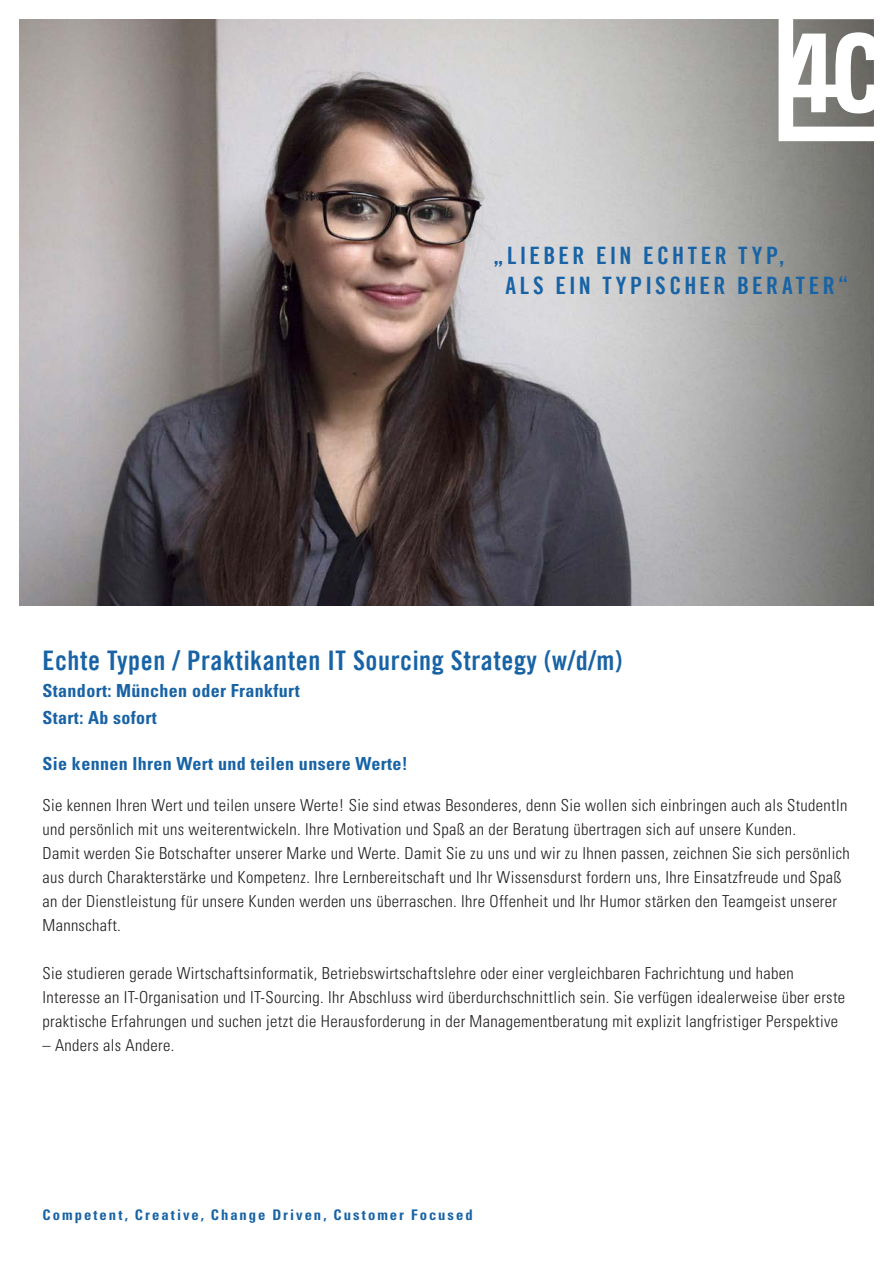
<style>
.page{position:relative;width:893px;height:1263px;background:#fff}
.page>*{position:absolute;margin:0;border:0;box-sizing:border-box;transform-origin:0 0}
.Überschrift_Echte_Ty{font:27px "Trade Gothic LT Bold Cond Twenty";letter-spacing:.02em;color:#1863a5}
.Teasertext{font:24px/30px "Trade Gothic LT Bold Cond Twenty";letter-spacing:.14em;color:#1863a5}
.Einsatz_Praktikanten{font:700 condensed 18px/27px "Univers LT Std";letter-spacing:.02em;color:#1863a5}
.ZÜ_Praktikanten{font:700 condensed 18px "Univers LT Std";letter-spacing:.02em;color:#1863a5}
.Text_Praktikanten{font:300 condensed 16.5px/24px "Univers LT Std";letter-spacing:.02em;color:#231f20}
.t1{font:700 condensed 14.7px "Univers LT Std";letter-spacing:.14em;color:#1863a5}
</style>
<div class="page">
<img style="left:19px;top:19px;width:855px;height:587px">
<svg style="left:779px;top:19px;width:95px;height:122px"></svg>
<p class="Teasertext" style="left:506px;top:240px;width:344px;text-indent:-12px">„LIEBER EIN ECHTER TYP,<br>ALS EIN TYPISCHER BERATER“</p>
<p class="Überschrift_Echte_Ty" style="left:43px;top:644px;width:581px">Echte Typen / Praktikanten IT Sourcing Strategy (w/d/m)</p>
<p class="Einsatz_Praktikanten" style="left:43px;top:677px;width:259px">Standort: München oder Frankfurt<br>Start: Ab sofort</p>
<p class="ZÜ_Praktikanten" style="left:43px;top:752px;width:367px">Sie kennen Ihren Wert und teilen unsere Werte!</p>
<p class="Text_Praktikanten" style="left:43px;top:793px;width:809px">Sie kennen Ihren Wert und teilen unsere Werte! Sie sind etwas Besonderes, denn Sie wollen sich einbringen auch als StudentIn und persönlich mit uns weiterentwickeln. Ihre Motivation und Spaß an der Beratung übertragen sich auf unsere Kunden.<br>Damit werden Sie Botschafter unserer Marke und Werte. Damit Sie zu uns und wir zu Ihnen passen, zeichnen Sie sich persönlich aus durch Charakterstärke und Kompetenz. Ihre Lernbereitschaft und Ihr Wissensdurst fordern uns, Ihre Einsatzfreude und Spaß an der Dienstleistung für unsere Kunden werden uns überraschen. Ihre Offenheit und Ihr Humor stärken den Teamgeist unserer Mannschaft.</p>
<p class="Text_Praktikanten" style="left:43px;top:961px;width:804px">Sie studieren gerade Wirtschaftsinformatik, Betriebswirtschaftslehre oder einer vergleichbaren Fachrichtung und haben<br>Interesse an IT-Organisation und IT-Sourcing. Ihr Abschluss wird überdurchschnittlich sein. Sie verfügen idealerweise über erste praktische Erfahrungen und suchen jetzt die Herausforderung in der Managementberatung mit explizit langfristiger Perspektive</p>
<p class="Text_Praktikanten" style="left:43px;top:1033px;width:133px">– Anders als Andere.</p>
<p class="t1" style="left:43px;top:1206px;width:432px">Competent, Creative, Change Driven, Customer Focused</p>
</div>
